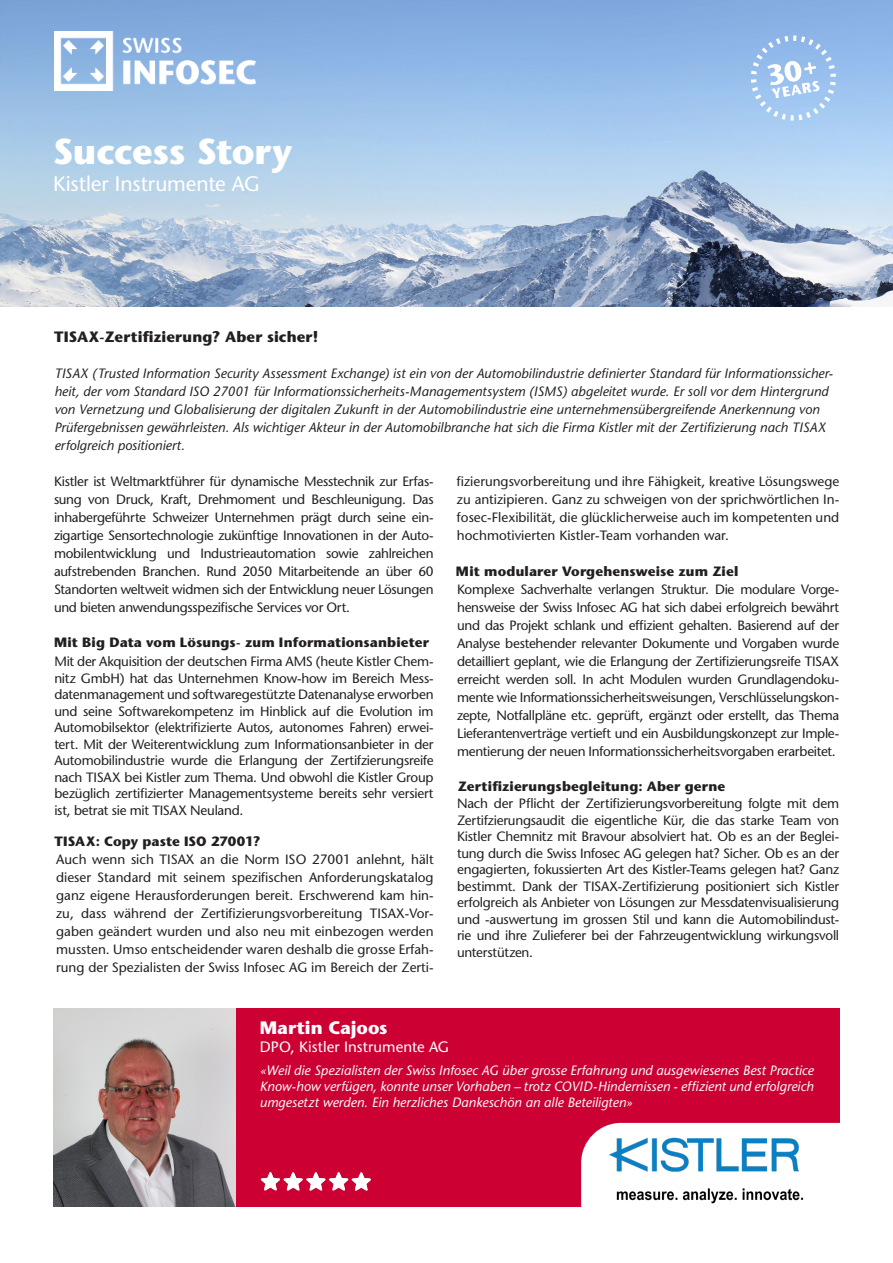
<style>
.page{position:relative;width:893px;height:1263px;background:#fff}
.page>*{position:absolute;margin:0;border:0;box-sizing:border-box;transform-origin:0 0}
.Titel{font:700 36px "Stone Sans Std";letter-spacing:-.01em;color:#fff}
.Titel-2{font:500 21px "Stone Sans Std";letter-spacing:-.005em;color:#fff}
.Fliesstext{font:700 18px "Stone Sans Std";color:#fff}
.Text_Entwurf{font:700 15px "Stone Sans Std";letter-spacing:.01em;color:#231f20}
.Fliesstext-2{font:500 15px "Stone Sans Std";letter-spacing:.005em;color:#fff}
.Text_Entwurf-2{font:500 13.5px/18px "Stone Sans Std";color:#231f20;text-align:justify}
.Absatzformat_1{font:500 13.5px/16.5px "Stone Sans Std";letter-spacing:-.015em;color:#231f20;text-align:justify}
.Text_Entwurf-3{font:italic 500 13.5px/18px "Stone Sans Std";letter-spacing:.005em;color:#231f20}
.Fliesstext-3{font:italic 500 13.5px/16.2px "Stone Sans Std";letter-spacing:.005em;color:#fff;text-align:justify}
.Absatzformat_1-2{font:700 13.5px "Stone Sans Std";letter-spacing:.01em;color:#231f20}
.Text_Entwurf-4{font:700 13.5px "Stone Sans Std";letter-spacing:.01em;color:#231f20}
</style>
<div class="page">
<div style="left:235px;top:1008px;width:604px;height:198px;background:#c03"></div>
<img style="left:53px;top:1008px;width:183px;height:199px">
<img style="left:0;top:0;width:892px;height:306px">
<img style="left:54px;top:31px;width:201px;height:59px">
<svg style="left:751px;top:36px;width:85px;height:85px;background:#a9caf0"></svg>
<svg style="left:261px;top:1172px;width:110px;height:19px"></svg>
<div style="left:581px;top:1123px;width:258px;height:84px;background:#fff"></div>
<img style="left:605px;top:1134px;width:202px;height:71px">
<p class="Titel" style="left:53px;top:130px;width:241px">Success Story</p>
<p class="Titel-2" style="left:53px;top:171px;width:208px">Kistler Instrumente AG</p>
<p class="Text_Entwurf" style="left:54px;top:328px;width:266px">TISAX-Zertifizierung? Aber sicher!</p>
<p class="Text_Entwurf-3" style="left:54px;top:364px;width:780px">TISAX (Trusted Information Security Assessment Exchange) ist ein von der Automobilindustrie definierter Standard für Informationssicher&shy;heit, der vom Standard ISO 27001 für Informationssicherheits-Managementsystem (ISMS) abgeleitet wurde. Er soll vor dem Hintergrund von Vernetzung und Globalisierung der digitalen Zukunft in der Automobilindustrie eine unternehmensübergreifende Anerkennung von Prüfergebnissen gewährleisten. Als wichtiger Akteur in der Automobilbranche hat sich die Firma Kistler mit der Zertifizierung nach TISAX erfolgreich positioniert.</p>
<p class="Text_Entwurf-2" style="left:54px;top:472px;width:381px">Kistler ist Weltmarktführer für dynamische Messtechnik zur Erfas&shy;sung von Druck, Kraft, Drehmoment und Beschleunigung. Das inhabergeführte Schweizer Unternehmen prägt durch seine ein&shy;zigartige Sensortechnologie zukünftige Innovationen in der Auto&shy;mobilentwicklung und Industrieautomation sowie zahlreichen aufstrebenden Branchen. Rund 2050 Mitarbeitende an über 60<br>Standorten weltweit widmen sich der Entwicklung neuer Lösungen und bieten anwendungsspezifische Services vor Ort.</p>
<p class="Absatzformat_1-2" style="left:54px;top:634px;width:376px">Mit Big Data vom Lösungs- zum Informationsanbieter</p>
<p class="Absatzformat_1" style="left:54px;top:653px;width:381px">Mit der Akquisition der deutschen Firma AMS (heute Kistler Chem&shy;nitz GmbH) hat das Unternehmen Know-how im Bereich Mess&shy;datenmanagement und softwaregestützte Datenanalyse erworben und seine Softwarekompetenz im Hinblick auf die Evolution im Automobilsektor (elektrifizierte Autos, autonomes Fahren) erwei&shy;tert. Mit der Weiterentwicklung zum Informationsanbieter in der Automobilindustrie wurde die Erlangung der Zertifzierungsreife nach TISAX bei Kistler zum Thema. Und obwohl die Kistler Group bezüglich zertifizierter Managementsysteme bereits sehr versiert ist, betrat sie mit TISAX Neuland.</p>
<p class="Text_Entwurf-2" style="left:56px;top:850px;width:379px">Auch wenn sich TISAX an die Norm ISO 27001 anlehnt, hält dieser Standard mit seinem spezifischen Anforderungskatalog ganz eigene Herausforderungen bereit. Erschwerend kam hin&shy;zu, dass während der Zertifizierungsvorbereitung TISAX-Vor&shy;gaben geändert wurden und also neu mit einbezogen werden mussten. Umso entscheidender waren deshalb die grosse Erfah&shy;rung der Spezialisten der Swiss Infosec AG im Bereich der Zerti-</p>
<p class="Text_Entwurf-4" style="left:54px;top:833px;width:208px">TISAX: Copy paste ISO 27001?</p>
<p class="Text_Entwurf-2" style="left:457px;top:472px;width:384px">fizierungsvorbereitung und ihre Fähigkeit, kreative Lösungswege zu antizipieren. Ganz zu schweigen von der sprichwörtlichen In&shy;fosec-Flexibilität, die glücklicherweise auch im kompetenten und hochmotivierten Kistler-Team vorhanden war.</p>
<p class="Text_Entwurf-4" style="left:456px;top:563px;width:284px">Mit modularer Vorgehensweise zum Ziel</p>
<p class="Text_Entwurf-2" style="left:457px;top:580px;width:384px">Komplexe Sachverhalte verlangen Struktur. Die modulare Vorge&shy;hensweise der Swiss Infosec AG hat sich dabei erfolgreich bewährt und das Projekt schlank und effizient gehalten. Basierend auf der Analyse bestehender relevanter Dokumente und Vorgaben wurde detailliert geplant, wie die Erlangung der Zertifizierungsreife TISAX erreicht werden soll. In acht Modulen wurden Grundlagendoku&shy;mente wie Informationssicherheitsweisungen, Verschlüsselungskon&shy;zepte, Notfallpläne etc. geprüft, ergänzt oder erstellt, das Thema Lieferantenverträge vertieft und ein Ausbildungskonzept zur Imple&shy;mentierung der neuen Informationssicherheitsvorgaben erarbeitet.</p>
<p class="Absatzformat_1-2" style="left:458px;top:778px;width:269px">Zertifizierungsbegleitung: Aber gerne</p>
<p class="Absatzformat_1" style="left:457px;top:795px;width:384px">Nach der Pflicht der Zertifizierungsvorbereitung folgte mit dem Zertifzierungsaudit die eigentliche Kür, die das starke Team von Kistler Chemnitz mit Bravour absolviert hat. Ob es an der Beglei&shy;tung durch die Swiss Infosec AG gelegen hat? Sicher. Ob es an der engagierten, fokussierten Art des Kistler-Teams gelegen hat? Ganz bestimmt. Dank der TISAX-Zertifizierung positioniert sich Kistler erfolgreich als Anbieter von Lösungen zur Messdatenvisualisierung und -auswertung im grossen Stil und kann die Automobilindust&shy;rie und ihre Zulieferer bei der Fahrzeugentwicklung wirkungsvoll unterstützen.</p>
<p class="Fliesstext" style="left:260px;top:1017px;width:129px">Martin Cajoos</p>
<p class="Fliesstext-2" style="left:260px;top:1038px;width:191px">DPO, Kistler Instrumente AG</p>
<p class="Fliesstext-3" style="left:260px;top:1062px;width:555px">«Weil die Spezialisten der Swiss Infosec AG über grosse Erfahrung und ausgewiesenes Best Practice Know-how verfügen, konnte unser Vorhaben – trotz COVID-Hindernissen - effizient und erfolgreich umgesetzt werden. Ein herzliches Dankeschön an alle Beteiligten»</p>
</div>
